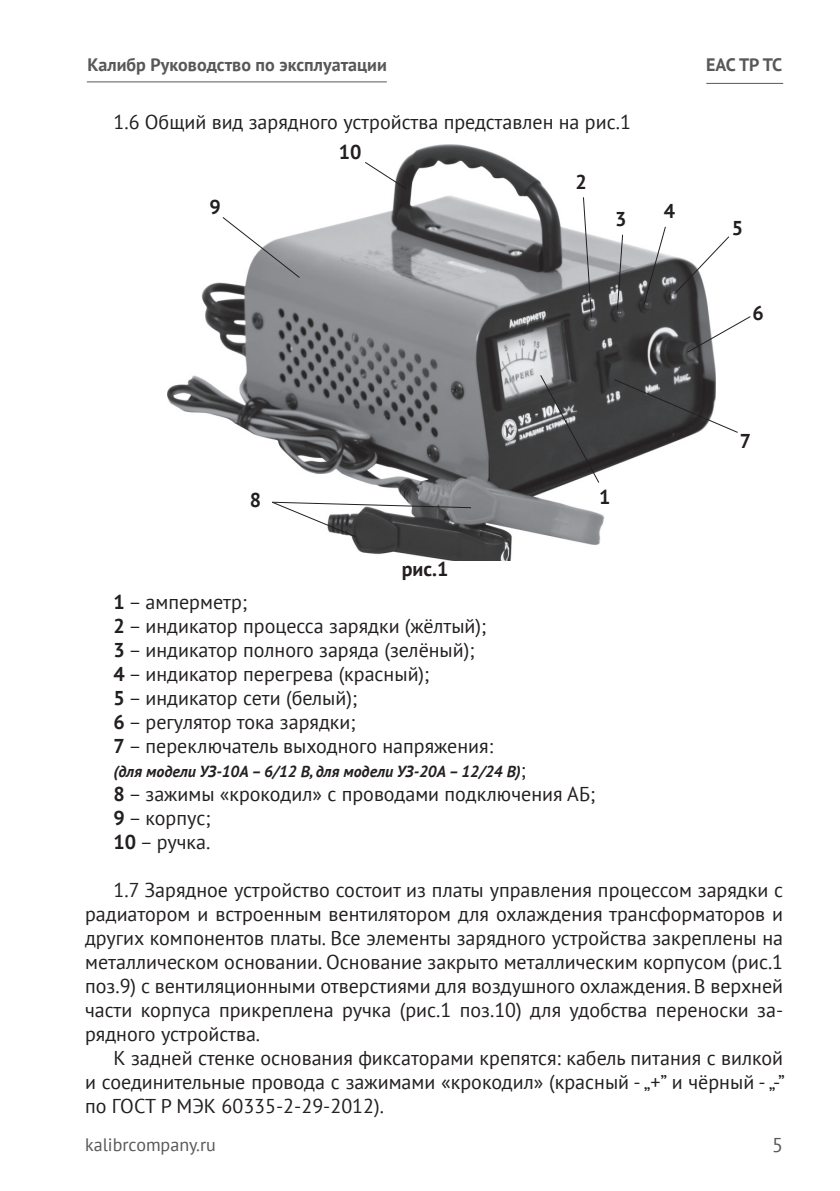
<style>
.page{position:relative;width:840px;height:1191px;background:#fff}
.page>*{position:absolute;margin:0;border:0;box-sizing:border-box;transform-origin:0 0}
.Paragraph{font:20px/24px "PT Sans";color:#231f20;text-align:justify}
.t1{font:700 20px "PT Sans";color:#231f20}
.t2{font:20px "PT Sans";color:#57585a}
.t3{font:700 18px "PT Sans";color:#57585a}
.t4{font:18px "PT Sans";color:#57585a}
.Paragraph-2{font:italic 700 16px "PT Sans";color:#231f20}
.s1{font-weight:700}
.s2{font-weight:400;font-style:normal;font-size:20px}
</style>
<div class="page">
<hr style="left:87px;top:81px;width:299px;height:1px;background:#57585a">
<hr style="left:706px;top:83px;width:76px;height:1px;background:#57585a">
<img style="left:167px;top:144px;width:547px;height:417px">
<svg style="left:582px;top:197px;width:9px;height:121px"></svg>
<svg style="left:616px;top:234px;width:6px;height:75px"></svg>
<svg style="left:643px;top:226px;width:22px;height:79px"></svg>
<svg style="left:673px;top:236px;width:56px;height:59px"></svg>
<svg style="left:686px;top:316px;width:64px;height:37px"></svg>
<svg style="left:613px;top:379px;width:124px;height:54px"></svg>
<svg style="left:539px;top:375px;width:60px;height:108px"></svg>
<svg style="left:271px;top:501px;width:200px;height:36px"></svg>
<svg style="left:222px;top:217px;width:78px;height:61px"></svg>
<svg style="left:364px;top:162px;width:43px;height:28px"></svg>
<p class="t3" style="left:87px;top:53px;width:301px">Калибр Руководство по эксплуатации</p>
<p class="Paragraph" style="left:113px;top:109px;width:518px">1.6 Общий вид зарядного устройства представлен на рис.1</p>
<p class="t1" style="left:209px;top:194px;width:13px">9</p>
<p class="t1" style="left:338px;top:139px;width:24px">10</p>
<p class="t1" style="left:575px;top:169px;width:13px">2</p>
<p class="t1" style="left:614px;top:206px;width:13px">3</p>
<p class="t3" style="left:705px;top:53px;width:78px">EAC ТР ТС</p>
<p class="t1" style="left:663px;top:198px;width:13px">4</p>
<p class="t1" style="left:731px;top:214px;width:13px">5</p>
<p class="t1" style="left:752px;top:300px;width:13px">6</p>
<p class="t1" style="left:249px;top:487px;width:13px">8</p>
<p class="t1" style="left:598px;top:483px;width:13px">1</p>
<p class="t1" style="left:401px;top:556px;width:48px">рис.1</p>
<p class="Paragraph" style="left:113px;top:589px;width:135px"><span class="s1">1</span> – амперметр;</p>
<p class="Paragraph" style="left:113px;top:613px;width:374px"><span class="s1">2</span> – индикатор процесса зарядки (жёлтый);</p>
<p class="Paragraph" style="left:113px;top:637px;width:362px"><span class="s1">3</span> – индикатор полного заряда (зелёный);</p>
<p class="Paragraph" style="left:113px;top:661px;width:317px"><span class="s1">4</span> – индикатор перегрева (красный);</p>
<p class="Paragraph" style="left:113px;top:685px;width:245px"><span class="s1">5</span> – индикатор сети (белый);</p>
<p class="Paragraph" style="left:113px;top:709px;width:243px"><span class="s1">6</span> – регулятор тока зарядки;</p>
<p class="Paragraph" style="left:113px;top:733px;width:381px"><span class="s1">7</span> – переключатель выходного напряжения:</p>
<p class="Paragraph-2" style="left:113px;top:761px;width:413px">(для модели УЗ-10А – 6/12 В, для модели УЗ-20А – 12/24 В)<span class="s2">;</span></p>
<p class="Paragraph" style="left:113px;top:781px;width:483px"><span class="s1">8</span> – зажимы «крокодил» с проводами подключения АБ;</p>
<p class="Paragraph" style="left:113px;top:805px;width:98px"><span class="s1">9</span> – корпус;</p>
<p class="Paragraph" style="left:113px;top:829px;width:98px"><span class="s1">10</span> – ручка.</p>
<p class="t1" style="left:739px;top:428px;width:13px">7</p>
<p class="Paragraph" style="left:85px;top:877px;width:699px;text-indent:28px">1.7 Зарядное устройство состоит из платы управления процессом зарядки с радиатором и встроенным вентилятором для охлаждения трансформаторов и других компонентов платы. Все элементы зарядного устройства закреплены на металлическом основании. Основание закрыто металлическим корпусом (рис.1 поз.9) с вентиляционными отверстиями для воздушного охлаждения. В верхней части корпуса прикреплена ручка (рис.1 поз.10) для удобства переноски за&shy;рядного устройства.</p>
<p class="Paragraph" style="left:85px;top:1045px;width:700px;text-indent:28px">К задней стенке основания фиксаторами крепятся: кабель питания с вилкой и соединительные провода с зажимами «крокодил» (красный - „+” и чёрный - „-” по ГОСТ Р МЭК 60335-2-29-2012).</p>
<p class="t4" style="left:85px;top:1133px;width:132px">kalibrcompany.ru</p>
<p class="t2" style="left:771px;top:1132px;width:12px">5</p>
</div>
